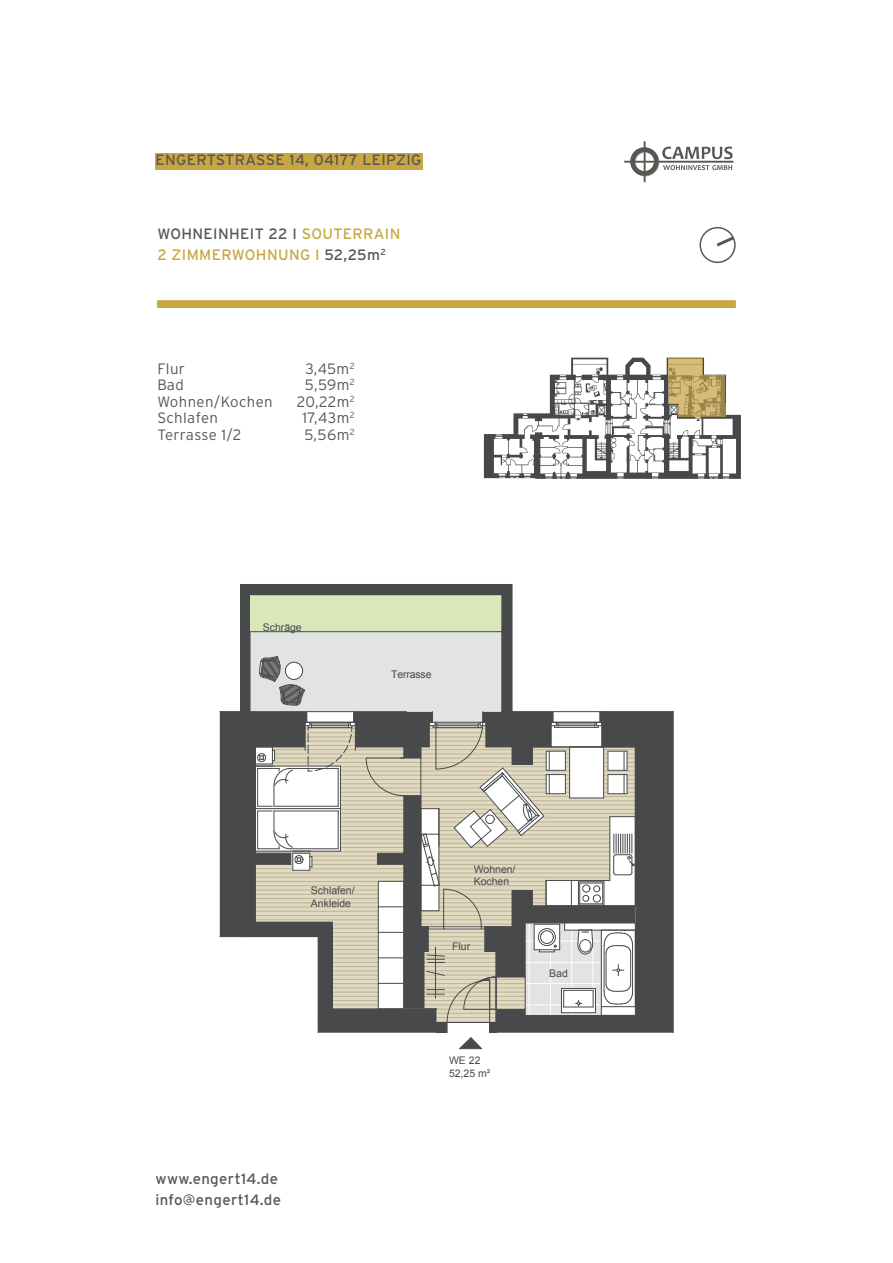
<style>
.page{position:relative;width:893px;height:1263px;background:#fff}
.page>*{position:absolute;margin:0;border:0;box-sizing:border-box;transform-origin:0 0}
.t1{font:300 15px/16.5px "Interstate";letter-spacing:.025em;color:#585752}
.t2{font:15px/21px "Interstate";letter-spacing:.025em;color:#585752}
.t3{font:15px/21px "Interstate";letter-spacing:.025em;color:#c8a743}
.t4{font:10.5px/12px "Arial";color:#47494b}
.s1{color:#585752}
</style>
<div class="page">
<div style="left:635px;top:712px;width:38px;height:321px;background:#47494b"></div>
<div style="left:250px;top:584px;width:262px;height:11px;background:#47494b"></div>
<div style="left:502px;top:595px;width:10px;height:117px;background:#47494b"></div>
<div style="left:240px;top:584px;width:10px;height:128px;background:#47494b"></div>
<div style="left:250px;top:595px;width:252px;height:37px;background:#d9e7ba"></div>
<hr style="left:673px;top:712px;width:1px;height:321px;background:#47494b">
<hr style="left:635px;top:923px;width:1px;height:92px;background:#47494b">
<hr style="left:635px;top:747px;width:1px;height:159px;background:#47494b">
<hr style="left:243px;top:631px;width:264px;height:1px;background:#47494b">
<hr style="left:512px;top:711px;width:161px;height:1px;background:#47494b">
<hr style="left:512px;top:595px;width:1px;height:117px;background:#47494b">
<svg style="left:220px;top:632px;width:415px;height:417px"></svg>
<div style="left:157px;top:300px;width:579px;height:8px;background:#c8a743"></div>
<div style="left:699px;top:227px;width:37px;height:36px;border:2px solid #585752;border-radius:50%"></div>
<svg style="left:716px;top:234px;width:20px;height:15px"></svg>
<img style="left:483px;top:357px;width:258px;height:122px">
<img style="left:668px;top:375px;width:57px;height:29px">
<img style="left:678px;top:404px;width:47px;height:13px">
<img style="left:668px;top:359px;width:35px;height:16px">
<div style="left:156px;top:153px;width:267px;height:17px;background:#c8a743"></div>
<svg style="left:624px;top:141px;width:110px;height:42px"></svg>
<p class="t2" style="left:156px;top:150px;width:267px">ENGERTSTRASSE 14, 04177 LEIPZIG</p>
<p class="t3" style="left:157px;top:223px;width:245px"><span class="s1">WOHNEINHEIT 22 I</span> SOUTERRAIN<br>2 ZIMMERWOHNUNG I <span class="s1">52,25m</span><sup>2</sup></p>
<p class="t1" style="left:157px;top:360px;width:117px">Flur<br>Bad<br>Wohnen/Kochen<br>Schlafen<br>Terrasse 1/2</p>
<p class="t1" style="left:297px;top:360px;width:59px;text-align:center">3,45m<sup>2<br></sup>5,59m<sup>2<br></sup>20,22m<sup>2<br></sup>17,43m<sup>2<br></sup>5,56m<sup>2</sup></p>
<p class="t4" style="left:263px;top:621px;width:40px">Schräge</p>
<p class="t4" style="left:391px;top:668px;width:42px">Terrasse</p>
<p class="t4" style="left:311px;top:885px;width:45px">Schlafen/<br>Ankleide</p>
<p class="t2" style="left:156px;top:1168px;width:127px">www.engert14.de info@engert14.de</p>
<p class="t4" style="left:474px;top:863px;width:43px">Wohnen/<br>Kochen</p>
<p class="t4" style="left:452px;top:940px;width:20px">Flur</p>
<p class="t4" style="left:449px;top:1054px;width:43px;line-height:13px">WE 22<br>52,25 m²</p>
<p class="t4" style="left:549px;top:967px;width:20px">Bad</p>
</div>
